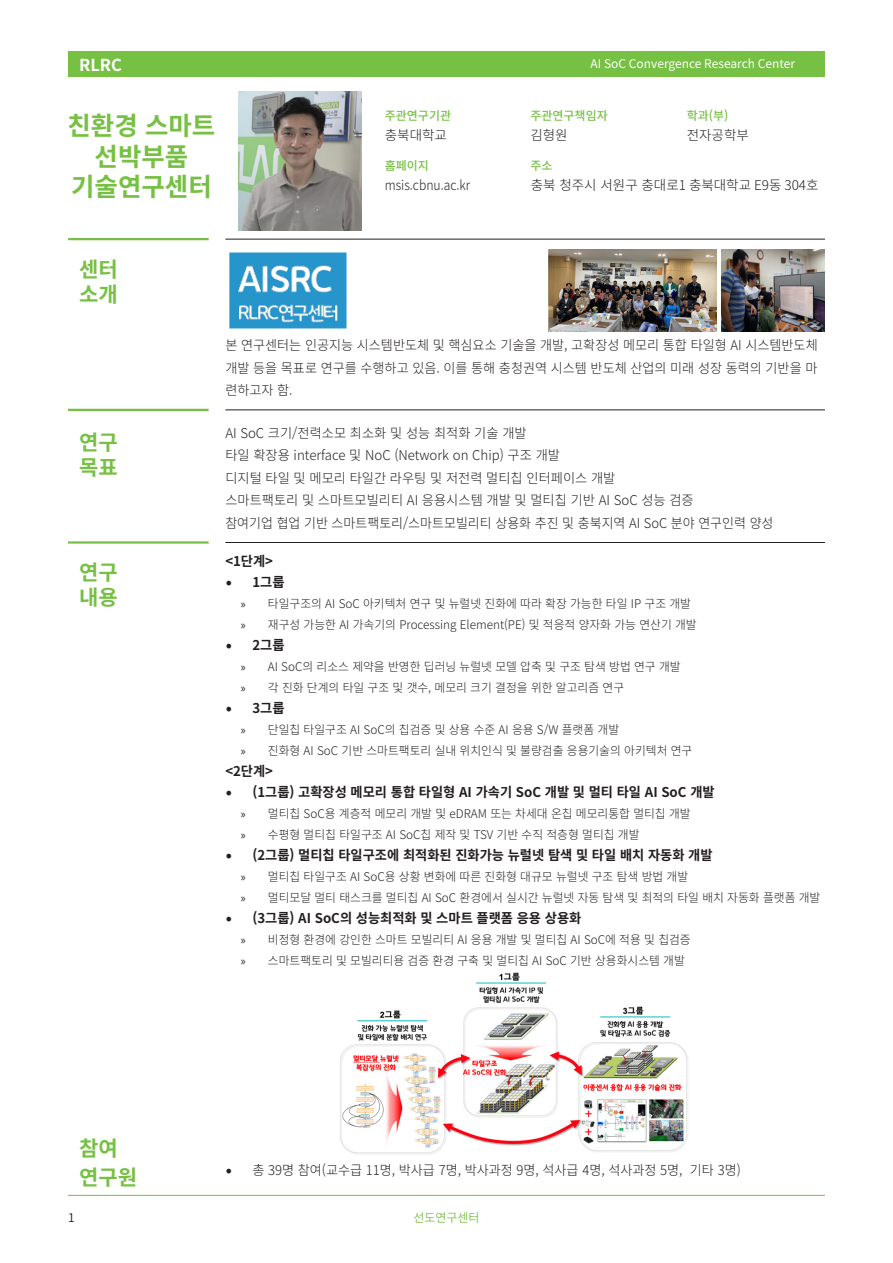
<style>
.page{position:relative;width:893px;height:1263px;background:#fff}
.page>*{position:absolute;margin:0;border:0;box-sizing:border-box;transform-origin:0 0}
.t1{font:700 25.5px "Noto Sans CJ Kkr";color:#76c043}
.t2{font:700 21px "Noto Sans CJ Kkr";color:#76c043}
.t3{font:700 16.5px "Noto Sans CJ Kkr";color:#fff}
.t4{font:300 13.5px/22.5px "Noto Sans CJ Kkr";color:#231f20;text-align:justify}
.t5{font:700 13.5px "Noto Sans CJ Kkr";color:#231f20}
.t6{font:300 13.5px "Noto Sans CJ Kkr";color:#231f20;scale:.96 1}
.t7{font:300 13.5px "Noto Sans CJ Kkr";color:#231f20;scale:.9 1}
.t8{font:300 12px "Noto Sans CJ Kkr";color:#231f20}
.t9{font:12px "Noto Sans CJ Kkr";color:#fff}
.t10{font:500 12px "Noto Sans CJ Kkr";color:#76c043}
.t11{font:600 12px "Noto Sans CJ Kkr";color:#76c043}
.t12{font:600 12px "Noto Sans CJ Kkr";color:#231f20}
.s1{font-family:"Minion Pro";font-weight:400;font-size:18px}
.s2{font-family:"Myriad Pro";font-weight:400}
</style>
<div class="page">
<div style="left:68px;top:51px;width:757px;height:26px;background:#76c043"></div>
<hr style="left:68px;top:1195px;width:757px;height:1px;background:#76c043">
<hr style="left:68px;top:238px;width:141px;height:2px;background:#76c043">
<hr style="left:68px;top:409px;width:141px;height:2px;background:#76c043">
<hr style="left:68px;top:541px;width:141px;height:3px;background:#76c043">
<hr style="left:225px;top:239px;width:600px;height:1px;background:#231f20">
<hr style="left:225px;top:410px;width:600px;height:1px;background:#231f20">
<hr style="left:225px;top:542px;width:600px;height:1px;background:#231f20">
<img style="left:239px;top:91px;width:123px;height:139px">
<img style="left:229px;top:252px;width:118px;height:77px">
<img style="left:549px;top:250px;width:167px;height:81px">
<img style="left:722px;top:250px;width:103px;height:81px">
<img style="left:340px;top:972px;width:348px;height:183px">
<p class="t3" style="left:79px;top:55px;width:44px">RLRC</p>
<p class="t9" style="left:591px;top:57px;width:206px">AI SoC Convergence Research Center</p>
<p class="t1" style="left:68px;top:111px;width:149px">친환경 스마트</p>
<p class="t1" style="left:95px;top:142px;width:95px">선박부품</p>
<p class="t1" style="left:71px;top:172px;width:142px">기술연구센터</p>
<p class="t10" style="left:385px;top:109px;width:68px">주관연구기관</p>
<p class="t10" style="left:530px;top:109px;width:79px">주관연구책임자</p>
<p class="t10" style="left:687px;top:109px;width:43px">학과(부)</p>
<p class="t10" style="left:385px;top:159px;width:46px">홈페이지</p>
<p class="t10" style="left:530px;top:159px;width:24px">주소</p>
<p class="t4" style="left:385px;top:124px;width:64px">충북대학교</p>
<p class="t4" style="left:530px;top:124px;width:39px">김형원</p>
<p class="t4" style="left:687px;top:124px;width:64px">전자공학부</p>
<p class="t7" style="left:385px;top:177px;width:96px">msis.cbnu.ac.kr</p>
<p class="t4" style="left:531px;top:174px;width:289px">충북 청주시 서원구 충대로1 충북대학교 E9동 304호</p>
<p class="t2" style="left:79px;top:257px;width:40px">센터</p>
<p class="t2" style="left:79px;top:283px;width:40px">소개</p>
<p class="t2" style="left:79px;top:431px;width:40px">연구</p>
<p class="t2" style="left:79px;top:456px;width:40px">목표</p>
<p class="t2" style="left:79px;top:560px;width:40px">연구</p>
<p class="t2" style="left:79px;top:585px;width:40px">내용</p>
<p class="t4" style="left:225px;top:334px;width:594px">본 연구센터는 인공지능 시스템반도체 및 핵심요소 기술을 개발, 고확장성 메모리 통합 타일형 AI 시스템반도체 개발 등을 목표로 연구를 수행하고 있음. 이를 통해 충청권역 시스템 반도체 산업의 미래 성장 동력의 기반을 마 련하고자 함.</p>
<p class="t4" style="left:225px;top:422px;width:303px">AI SoC 크기/전력소모 최소화 및 성능 최적화 기술 개발</p>
<p class="t4" style="left:225px;top:444px;width:336px">타일 확장용 interface 및 NoC (Network on Chip) 구조 개발</p>
<p class="t4" style="left:225px;top:467px;width:392px">디지털 타일 및 메모리 타일간 라우팅 및 저전력 멀티칩 인터페이스 개발</p>
<p class="t4" style="left:225px;top:489px;width:470px">스마트팩토리 및 스마트모빌리티 AI 응용시스템 개발 및 멀티칩 기반 AI SoC 성능 검증</p>
<p class="t6" style="left:225px;top:515px;width:572px">참여기업 협업 기반 스마트팩토리/스마트모빌리티 상용화 추진 및 충북지역 AI SoC 분야 연구인력 양성</p>
<p class="t5" style="left:225px;top:554px;width:49px">&lt;1단계&gt;</p>
<p class="t5" style="left:225px;top:575px;width:61px"><span class="s1">•</span> 1그룹</p>
<p class="t8" style="left:241px;top:597px;width:452px"><span class="s2">»</span> 타일구조의 AI SoC 아키텍처 연구 및 뉴럴넷 진화에 따라 확장 가능한 타일 IP 구조 개발</p>
<p class="t8" style="left:241px;top:618px;width:457px"><span class="s2">»</span> 재구성 가능한 AI 가속기의 Processing Element(PE) 및 적응적 양자화 가능 연산기 개발</p>
<p class="t5" style="left:225px;top:638px;width:61px"><span class="s1">•</span> 2그룹</p>
<p class="t8" style="left:241px;top:660px;width:441px"><span class="s2">»</span> AI SoC의 리소스 제약을 반영한 딥러닝 뉴럴넷 모델 압축 및 구조 탐색 방법 연구 개발</p>
<p class="t8" style="left:241px;top:681px;width:385px"><span class="s2">»</span> 각 진화 단계의 타일 구조 및 갯수, 메모리 크기 결정을 위한 알고리즘 연구</p>
<p class="t5" style="left:225px;top:701px;width:61px"><span class="s1">•</span> 3그룹</p>
<p class="t8" style="left:241px;top:723px;width:380px"><span class="s2">»</span> 단일칩 타일구조 AI SoC의 칩검증 및 상용 수준 AI 응용 S/W 플랫폼 개발</p>
<p class="t8" style="left:241px;top:744px;width:453px"><span class="s2">»</span> 진화형 AI SoC 기반 스마트팩토리 실내 위치인식 및 불량검출 응용기술의 아키텍처 연구</p>
<p class="t5" style="left:225px;top:763px;width:49px">&lt;2단계&gt;</p>
<p class="t5" style="left:225px;top:784px;width:491px"><span class="s1">•</span> (1그룹) 고확장성 메모리 통합 타일형 AI 가속기 SoC 개발 및 멀티 타일 AI SoC 개발</p>
<p class="t8" style="left:241px;top:807px;width:451px"><span class="s2">»</span> 멀티칩 SoC용 계층적 메모리 개발 및 eDRAM 또는 차세대 온칩 메모리통합 멀티칩 개발</p>
<p class="t8" style="left:241px;top:828px;width:400px"><span class="s2">»</span> 수평형 멀티칩 타일구조 AI SoC칩 제작 및 TSV 기반 수직 적층형 멀티칩 개발</p>
<p class="t5" style="left:225px;top:847px;width:489px"><span class="s1">•</span> (2그룹) 멀티칩 타일구조에 최적화된 진화가능 뉴럴넷 탐색 및 타일 배치 자동화 개발</p>
<p class="t8" style="left:241px;top:870px;width:449px"><span class="s2">»</span> 멀티칩 타일구조 AI SoC용 상황 변화에 따른 진화형 대규모 뉴럴넷 구조 탐색 방법 개발</p>
<p class="t8" style="left:241px;top:891px;width:581px"><span class="s2">»</span> 멀티모달 멀티 태스크를 멀티칩 AI SoC 환경에서 실시간 뉴럴넷 자동 탐색 및 최적의 타일 배치 자동화 플랫폼 개발</p>
<p class="t5" style="left:225px;top:910px;width:357px"><span class="s1">•</span> (3그룹) AI SoC의 성능최적화 및 스마트 플랫폼 응용 상용화</p>
<p class="t8" style="left:241px;top:933px;width:451px"><span class="s2">»</span> 비정형 환경에 강인한 스마트 모빌리티 AI 응용 개발 및 멀티칩 AI SoC에 적용 및 칩검증</p>
<p class="t8" style="left:241px;top:954px;width:446px"><span class="s2">»</span> 스마트팩토리 및 모빌리티용 검증 환경 구축 및 멀티칩 AI SoC 기반 상용화시스템 개발</p>
<p class="t2" style="left:79px;top:1136px;width:40px">참여</p>
<p class="t2" style="left:79px;top:1165px;width:59px">연구원</p>
<p class="t4" style="left:225px;top:1159px;width:517px"><span class="s1">•</span> 총 39명 참여(교수급 11명, 박사급 7명, 박사과정 9명, 석사급 4명, 석사과정 5명, 기타 3명)</p>
<p class="t12" style="left:68px;top:1211px;width:8px">1</p>
<p class="t11" style="left:413px;top:1211px;width:68px">선도연구센터</p>
</div>
